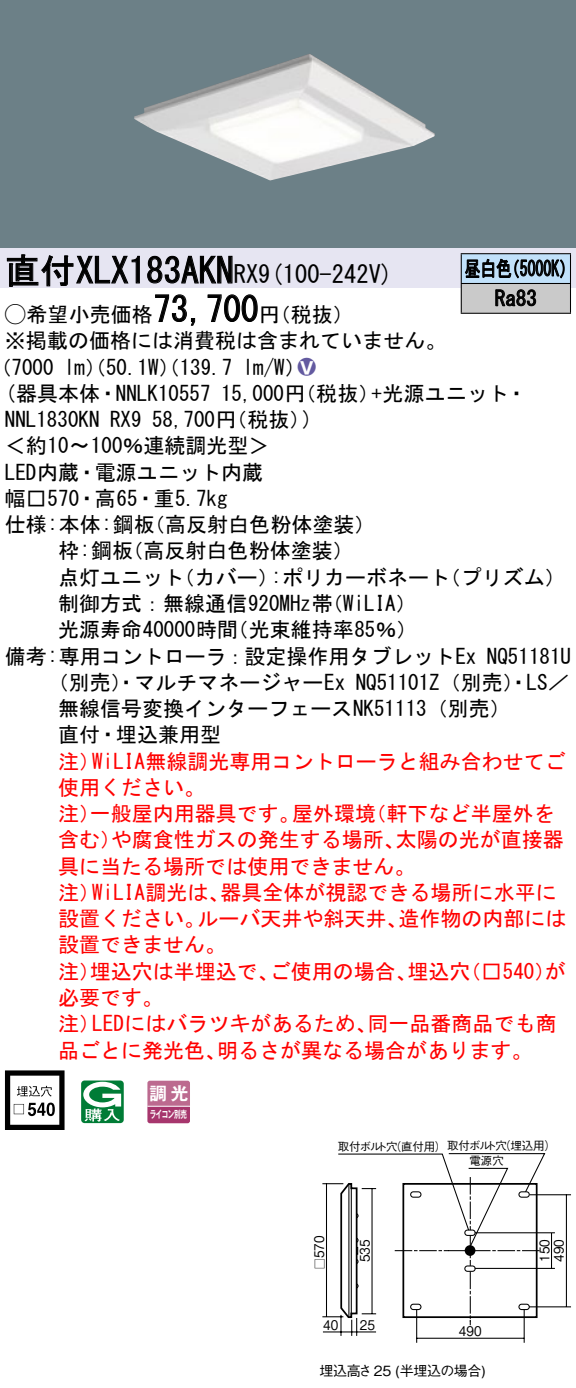
<style>
.page{position:relative;width:576px;height:1388px;background:#fff}
.page>*{position:absolute;margin:0;border:0;box-sizing:border-box;transform-origin:0 0}
.t1{font:35px "MS Gothic";color:#000}
.t2{font:24.5px "MS Gothic";color:#000}
.t3{font:21px/26.2px "MS Gothic";color:#000}
.t4{font:21px/26.2px "MS Gothic";color:#f00}
.t5{font:21px/29.8px "MS Gothic";color:#000;scale:.75 1}
.t6{font:21px "Ford Classification 1";color:#635aa0}
.t7{font:17.5px "Gothic MB101 Pro De Bold 90 pv RKSJ H";color:#fff}
.t8{font:14px "Gothic BBB Pro Medium 90 pv RKSJ H";letter-spacing:-.02em;color:#000}
.t9{font:13.3px "Gothic BBB Pro Medium 90 pv RKSJ H";color:#000;scale:.9 1}
.t10{font:11.55px "Gothic BBB Pro Medium 90 pv RKSJ H";letter-spacing:-.05em;color:#000}
.t11{font:11.55px "Gothic BBB Pro Medium 90 pv RKSJ H";letter-spacing:-.08em;color:#000}
.t12{font:11.55px "Gothic BBB Pro Medium 90 pv RKSJ H";letter-spacing:-.05em;color:#000;scale:.9 1}
.t13{font:10.15px "Gothic MB101 Pro De Bold 90 pv RKSJ H";letter-spacing:-.05em;color:#fff;scale:.65 1}
.s1{font-size:24.5px}
.s2{font-family:"Ford Classification 1"}
.s3{color:#fff}
</style>
<div class="page">
<div style="left:0;top:0;width:575px;height:248px;background:#6c8087"></div>
<img style="left:134px;top:54px;width:300px;height:126px">
<div style="left:0;top:248px;width:575px;height:40px;background:#e6e5f2"></div>
<svg style="left:6px;top:254px;width:134px;height:33px"></svg>
<svg style="left:147px;top:255px;width:86px;height:29px"></svg>
<svg style="left:155px;top:294px;width:41px;height:32px"></svg>
<svg style="left:207px;top:294px;width:51px;height:28px"></svg>
<svg style="left:5px;top:1070px;width:59px;height:59px"></svg>
<svg style="left:47px;top:1102px;width:8px;height:13px"></svg>
<svg style="left:81px;top:1080px;width:43px;height:42px"></svg>
<svg style="left:147px;top:1080px;width:43px;height:42px;background:#b75d87"></svg>
<hr style="left:147px;top:1105px;width:43px;height:1px;background:#fff">
<div style="left:461px;top:254px;width:109px;height:29px;background:#c1e1fa"></div>
<div style="left:461px;top:283px;width:109px;height:30px;background:#cacaca"></div>
<hr style="left:460px;top:253px;width:110px;height:1px;background:#000">
<hr style="left:569px;top:254px;width:2px;height:29px;background:#000">
<hr style="left:460px;top:283px;width:110px;height:1px;background:#000">
<hr style="left:569px;top:284px;width:2px;height:29px;background:#000">
<hr style="left:460px;top:312px;width:110px;height:2px;background:#000">
<svg style="left:460px;top:254px;width:104px;height:59px"></svg>
<hr style="left:529px;top:1193px;width:41px;height:2px;background:#000">
<hr style="left:474px;top:1231px;width:80px;height:2px;background:#000">
<hr style="left:529px;top:1305px;width:41px;height:2px;background:#000">
<hr style="left:474px;top:1267px;width:80px;height:1px;background:#000">
<hr style="left:550px;top:1232px;width:2px;height:36px;background:#000">
<hr style="left:565px;top:1194px;width:1px;height:112px;background:#000">
<hr style="left:416px;top:1309px;width:1px;height:33px;background:#000">
<hr style="left:523px;top:1309px;width:1px;height:33px;background:#000">
<hr style="left:416px;top:1337px;width:108px;height:1px;background:#000">
<svg style="left:322px;top:1153px;width:224px;height:182px"></svg>
<h1 class="t1" style="left:5px;top:253px;width:255px">直付XLX183AKN<span class="s1">RX</span></h1>
<p class="t2" style="left:258px;top:262px;width:136px">(9 100-242 (V</p>
<h1 class="t1" style="left:153px;top:292px;width:106px">73,700</h1>
<p class="t3" style="left:5px;top:301px;width:442px"><span class="s2">A</span>希望小売価格<br>※掲載の価格には消費税は含まれていません。</p>
<p class="t6" style="left:298px;top:356px;width:19px">2<span class="s3">8</span></p>
<p class="t3" style="left:259px;top:301px;width:96px">（円税抜(</p>
<p class="t3" style="left:243px;top:354px;width:64px">l m (W/</p>
<p class="t3" style="left:-9px;top:354px;width:65px">（7000</p>
<p class="t3" style="left:64px;top:354px;width:169px">lm）（50.1 ）（W 139.7</p>
<p class="t5" style="left:494px;top:254px;width:57px;text-indent:-30px">昼白色<br>Ra83</p>
<p class="t5" style="left:504px;top:254px;width:96px">（5000 (K</p>
<p class="t3" style="left:5px;top:380px;width:207px">(器具本体・NNLK10557</p>
<p class="t3" style="left:221px;top:380px;width:160px">15,000 （円税抜）</p>
<p class="t3" style="left:371px;top:380px;width:157px">+光源ユニット・</p>
<p class="t3" style="left:152px;top:406px;width:160px">58,700 （円税抜(</p>
<p class="t3" style="left:302px;top:406px;width:12px">(</p>
<p class="t3" style="left:5px;top:406px;width:96px">NNL1830KN</p>
<p class="t3" style="left:5px;top:432px;width:266px">＜約10〜100％連続調光型&lt;</p>
<p class="t3" style="left:5px;top:459px;width:259px">LED内蔵・電源ユニット内蔵</p>
<p class="t3" style="left:5px;top:485px;width:224px">幅□570・高65・重5.7kg</p>
<p class="t3" style="left:144px;top:511px;width:233px">（高反射白色粉体塗装(</p>
<p class="t3" style="left:110px;top:406px;width:33px">RX9</p>
<p class="t3" style="left:122px;top:511px;width:232px;text-indent:-117px">仕様:本体:鋼板<br>（高反射白色粉体塗装(</p>
<p class="t3" style="left:58px;top:537px;width:76px">枠:鋼板</p>
<p class="t3" style="left:174px;top:564px;width:106px">（カバー）</p>
<p class="t3" style="left:58px;top:564px;width:127px">点灯ユニット</p>
<p class="t3" style="left:439px;top:564px;width:127px">（プリズム(</p>
<p class="t3" style="left:271px;top:564px;width:181px">:ポリカーボネート</p>
<p class="t3" style="left:227px;top:590px;width:191px;text-indent:-169px">制御方式：無線通信920MHz帯<br>（光束維持率85％(</p>
<p class="t3" style="left:322px;top:590px;width:96px">（WiLIA(</p>
<p class="t3" style="left:58px;top:616px;width:181px">光源寿命40000時間</p>
<p class="t3" style="left:355px;top:642px;width:215px;text-indent:-350px">備考:専用コントローラ：設定操作用タブレットEx<br>NQ51101 （Z 別売）・LS／</p>
<p class="t3" style="left:486px;top:642px;width:85px">NQ51181U</p>
<p class="t3" style="left:58px;top:669px;width:454px;text-indent:-10px">（別売）・マルチマネージャーEx<br>無線信号変換インターフェースNK51113（別売(直付・埋込兼用型</p>
<p class="t4" style="left:92px;top:747px;width:475px">WiLIA無線調光専用コントローラと組み合わせてご</p>
<p class="t4" style="left:58px;top:747px;width:148px">注）<br>使用ください。</p>
<p class="t4" style="left:90px;top:800px;width:211px">一般屋内用器具です。</p>
<p class="t4" style="left:292px;top:800px;width:85px">屋外環境</p>
<p class="t4" style="left:365px;top:800px;width:190px">（軒下など半屋外を</p>
<p class="t4" style="left:58px;top:800px;width:43px">注）</p>
<p class="t4" style="left:111px;top:826px;width:295px">や腐食性ガスの発生する場所、</p>
<p class="t4" style="left:395px;top:826px;width:170px">太陽の光が直接器</p>
<p class="t4" style="left:58px;top:826px;width:64px">含む）</p>
<p class="t4" style="left:58px;top:852px;width:358px">具に当たる場所では使用できません。</p>
<p class="t4" style="left:220px;top:879px;width:337px">器具全体が視認できる場所に水平に</p>
<p class="t4" style="left:58px;top:879px;width:43px">注）</p>
<p class="t4" style="left:92px;top:879px;width:139px">WiLIA調光は、</p>
<p class="t4" style="left:197px;top:905px;width:211px">ルーバ天井や斜天井、</p>
<p class="t4" style="left:398px;top:905px;width:170px">造作物の内部には</p>
<p class="t4" style="left:58px;top:905px;width:169px">設置ください。設置できません。</p>
<p class="t4" style="left:58px;top:957px;width:106px">注）<br>必要です。</p>
<p class="t4" style="left:90px;top:957px;width:190px">埋込穴は半埋込で、</p>
<p class="t4" style="left:269px;top:957px;width:148px">ご使用の場合、</p>
<p class="t4" style="left:460px;top:957px;width:107px">（□540 が）</p>
<p class="t4" style="left:407px;top:957px;width:64px">埋込穴</p>
<p class="t4" style="left:92px;top:1010px;width:286px">LEDにはバラツキがあるため、</p>
<p class="t4" style="left:367px;top:1010px;width:190px">同一品番商品でも商</p>
<p class="t4" style="left:58px;top:1010px;width:43px">注）</p>
<p class="t4" style="left:58px;top:1036px;width:169px">品ごとに発光色、</p>
<p class="t4" style="left:217px;top:1036px;width:317px">明るさが異なる場合があります。</p>
<p class="t7" style="left:149px;top:1078px;width:41px">調光</p>
<p class="t13" style="left:150px;top:1105px;width:59px">ライコン別売</p>
<p class="t10" style="left:499px;top:1136px;width:58px">（埋込用(</p>
<p class="t11" style="left:389px;top:1136px;width:119px">（直付用）取付ボルト穴</p>
<p class="t10" style="left:338px;top:1137px;width:61px">取付ボルト穴</p>
<p class="t9" style="left:308px;top:1257px;width:27px;rotate:-90deg">570</p>
<p class="t12" style="left:310px;top:1268px;width:13px;rotate:-90deg">□</p>
<p class="t9" style="left:323px;top:1314px;width:18px">40</p>
<p class="t9" style="left:354px;top:1261px;width:27px;rotate:-90deg">535</p>
<p class="t9" style="left:359px;top:1314px;width:18px">25</p>
<p class="t10" style="left:469px;top:1151px;width:36px">電源穴</p>
<p class="t9" style="left:458px;top:1320px;width:27px">490</p>
<p class="t8" style="left:319px;top:1358px;width:168px">埋込高さ25 (半埋込の場合(</p>
<p class="t9" style="left:533px;top:1261px;width:27px;rotate:-90deg">150</p>
<p class="t9" style="left:548px;top:1261px;width:27px;rotate:-90deg">490</p>
</div>
